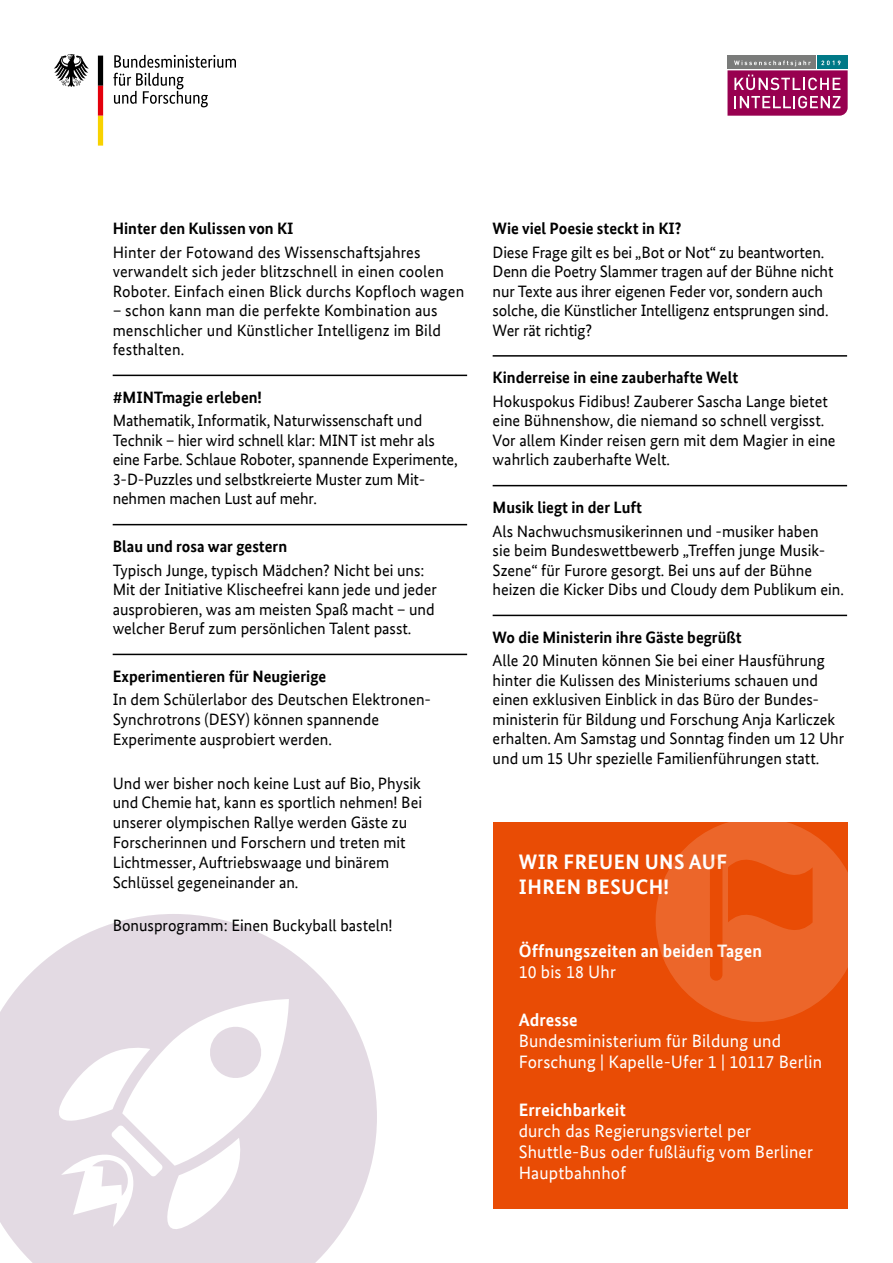
<style>
.page{position:relative;width:893px;height:1263px;background:#fff}
.page>*{position:absolute;margin:0;border:0;box-sizing:border-box;transform-origin:0 0}
.t1{font:700 21px/25.5px "Bundes Sans Office";letter-spacing:.02em;color:#fff}
.t2{font:18px/21px "Bundes Sans Office";letter-spacing:.01em;color:#fff}
.t3{font:700 18px "Bundes Sans Office";letter-spacing:.01em;color:#fff}
.t4{font:16.5px/19.5px "Bundes Sans Office";color:#000}
.t5{font:700 16.5px "Bundes Sans Office";color:#000}
</style>
<div class="page">
<svg style="left:0;top:914px;width:377px;height:349px;fill:#e3dae3"></svg>
<svg style="left:37px;top:999px;width:252px;height:251px;fill:#e3dae3"></svg>
<svg style="left:113px;top:55px;width:123px;height:52px"></svg>
<svg style="left:54px;top:54px;width:35px;height:33px"></svg>
<svg style="left:98px;top:56px;width:5px;height:90px"></svg>
<div style="left:727px;top:56px;width:89px;height:13px;background:#7a7b7a"></div>
<div style="left:817px;top:56px;width:31px;height:13px;background:#007987"></div>
<svg style="left:727px;top:61px;width:121px;height:55px"></svg>
<hr style="left:113px;top:375px;width:354px;height:1px;background:#000">
<hr style="left:113px;top:524px;width:354px;height:1px;background:#000">
<hr style="left:113px;top:654px;width:354px;height:1px;background:#000">
<hr style="left:493px;top:355px;width:354px;height:2px;background:#000">
<hr style="left:493px;top:485px;width:354px;height:1px;background:#000">
<hr style="left:493px;top:615px;width:354px;height:1px;background:#000">
<div style="left:493px;top:822px;width:355px;height:387px;background:#e94c05"></div>
<div style="left:656px;top:818px;width:204px;height:204px;background:#ec662a;border-radius:50%"></div>
<svg style="left:710px;top:859px;width:103px;height:122px"></svg>
<p class="t5" style="left:113px;top:219px;width:182px">Hinter den Kulissen von KI</p>
<p class="t4" style="left:113px;top:242px;width:353px">Hinter der Fotowand des Wissenschaftsjahres verwandelt sich jeder blitzschnell in einen coolen<br>Roboter. Einfach einen Blick durchs Kopfloch wagen</p>
<p class="t4" style="left:113px;top:301px;width:330px">– schon kann man die perfekte Kombination aus menschlicher und Künstlicher Intelligenz im Bild festhalten.</p>
<p class="t5" style="left:113px;top:387px;width:151px">#MINTmagie erleben!</p>
<p class="t4" style="left:113px;top:411px;width:347px">Mathematik, Informatik, Naturwissenschaft und Technik – hier wird schnell klar: MINT ist mehr als eine Farbe. Schlaue Roboter, spannende Experimente, 3-D-Puzzles und selbstkreierte Muster zum Mit&shy;nehmen machen Lust auf mehr.</p>
<p class="t5" style="left:113px;top:537px;width:176px">Blau und rosa war gestern</p>
<p class="t4" style="left:113px;top:560px;width:326px">Typisch Junge, typisch Mädchen? Nicht bei uns:<br>Mit der Initiative Klischeefrei kann jede und jeder ausprobieren, was am meisten Spaß macht – und welcher Beruf zum persönlichen Talent passt.</p>
<p class="t5" style="left:113px;top:666px;width:215px">Experimentieren für Neugierige</p>
<p class="t4" style="left:113px;top:690px;width:320px">In dem Schülerlabor des Deutschen Elektronen-<br>Synchrotrons (DESY) können spannende<br>Experimente ausprobiert werden.</p>
<p class="t4" style="left:113px;top:773px;width:311px">Und wer bisher noch keine Lust auf Bio, Physik und Chemie hat, kann es sportlich nehmen! Bei unserer olympischen Rallye werden Gäste zu Forscherinnen und Forschern und treten mit Lichtmesser, Auftriebswaage und binärem Schlüssel gegeneinander an.</p>
<p class="t4" style="left:113px;top:916px;width:281px">Bonusprogramm: Einen Buckyball basteln!</p>
<p class="t5" style="left:493px;top:219px;width:190px">Wie viel Poesie steckt in KI?</p>
<p class="t4" style="left:493px;top:242px;width:342px">Diese Frage gilt es bei „Bot or Not“ zu beantworten.<br>Denn die Poetry Slammer tragen auf der Bühne nicht nur Texte aus ihrer eigenen Feder vor, sondern auch solche, die Künstlicher Intelligenz entsprungen sind.<br>Wer rät richtig?</p>
<p class="t5" style="left:493px;top:368px;width:247px">Kinderreise in eine zauberhafte Welt</p>
<p class="t4" style="left:493px;top:391px;width:344px">Hokuspokus Fidibus! Zauberer Sascha Lange bietet eine Bühnenshow, die niemand so schnell vergisst.<br>Vor allem Kinder reisen gern mit dem Magier in eine wahrlich zauberhafte Welt.</p>
<p class="t5" style="left:493px;top:498px;width:151px">Musik liegt in der Luft</p>
<p class="t4" style="left:493px;top:521px;width:353px">Als Nachwuchsmusikerinnen und -musiker haben<br>sie beim Bundeswettbewerb „Treffen junge Musik-Szene“ für Furore gesorgt. Bei uns auf der Bühne heizen die Kicker Dibs und Cloudy dem Publikum ein.</p>
<p class="t5" style="left:493px;top:627px;width:251px">Wo die Ministerin ihre Gäste begrüßt</p>
<p class="t4" style="left:493px;top:651px;width:353px">Alle 20 Minuten können Sie bei einer Hausführung hinter die Kulissen des Ministeriums schauen und einen exklusiven Einblick in das Büro der Bundes&shy;ministerin für Bildung und Forschung Anja Karliczek erhalten. Am Samstag und Sonntag finden um 12 Uhr und um 15 Uhr spezielle Familienführungen statt.</p>
<p class="t1" style="left:519px;top:849px;width:210px">WIR FREUEN UNS AUF<br>IHREN BESUCH!</p>
<p class="t3" style="left:519px;top:940px;width:245px">Öffnungszeiten an beiden Tagen</p>
<p class="t2" style="left:519px;top:961px;width:99px">10 bis 18 Uhr</p>
<p class="t3" style="left:519px;top:1009px;width:61px">Adresse</p>
<p class="t2" style="left:519px;top:1030px;width:305px">Bundesministerium für Bildung und<br>Forschung | Kapelle-Ufer 1 | 10117 Berlin</p>
<p class="t3" style="left:519px;top:1099px;width:109px">Erreichbarkeit</p>
<p class="t2" style="left:519px;top:1120px;width:296px">durch das Regierungsviertel per<br>Shuttle-Bus oder fußläufig vom Berliner<br>Hauptbahnhof</p>
</div>
